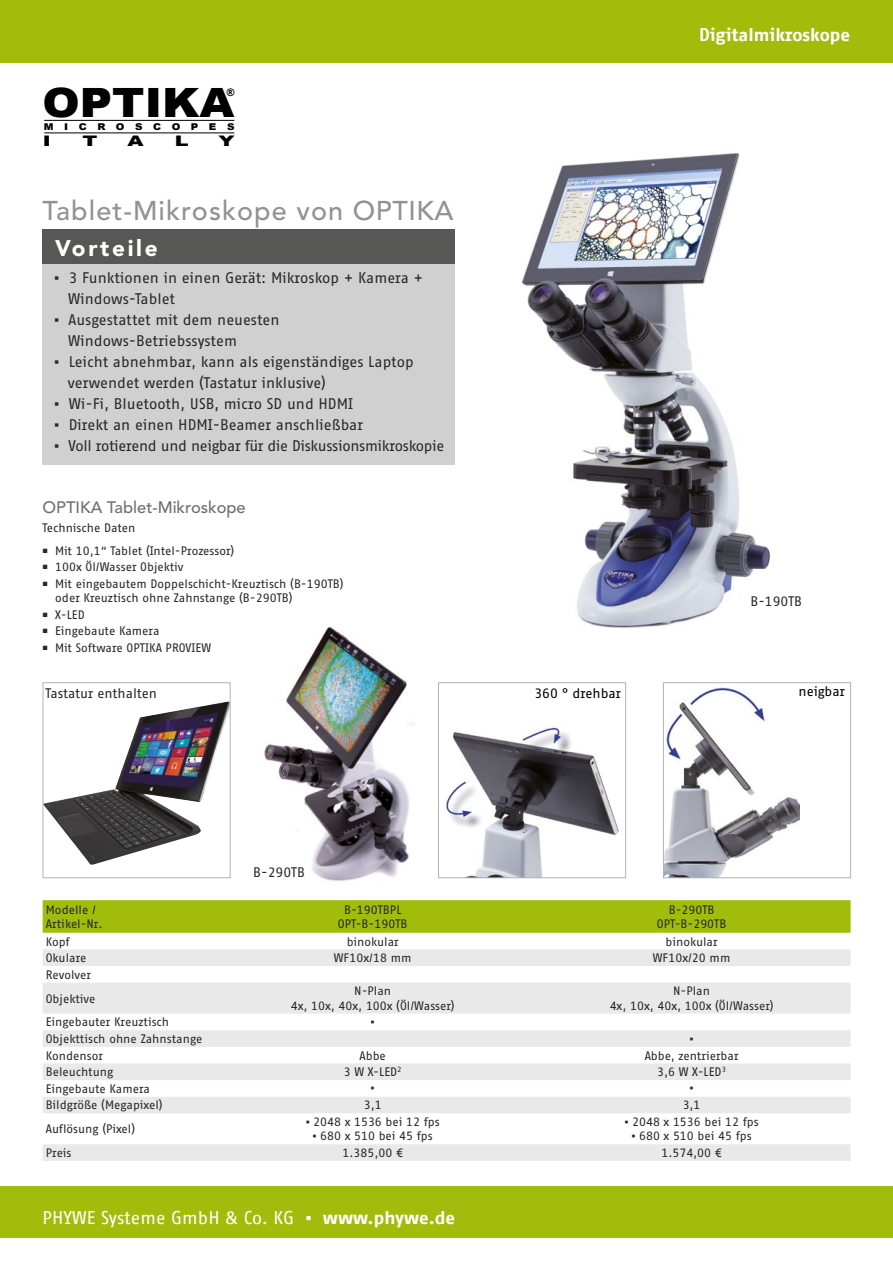
<style>
.page{position:relative;width:893px;height:1263px;background:#fff}
.page>*{position:absolute;margin:0;border:0;box-sizing:border-box;transform-origin:0 0}
.t1{font:900 40.35px "Arial";color:#000;scale:1.11 1}
.Lopende_tekst{font:500 27px "Avenir LT Std";letter-spacing:.04em;color:#929292}
.Lopende_tekst-2{font:900 22.5px "Avenir LT Std";letter-spacing:.12em;color:#fff}
.t2{font:18px "Fago Office Sans CE";color:#fff}
.t3{font:700 18px "Fago Office Sans CE";color:#fff}
.Artikelgruppe{font:500 16.5px "Avenir LT Std";color:#706f6f}
.Lopende_tekst-3{font:15px/21px "Fago Office Sans OT";color:#282827}
.Lopende_tekst-4{font:15px "Fago Office Sans OT";letter-spacing:-.02em;color:#282827}
.t4{font:900 14.55px "Arial";color:#000;scale:1.43 1}
.tab_copy{font:13.5px "Fago Office Sans OT";color:#000}
.t5{font:13.5px "Fago Office Sans OT";letter-spacing:-.02em;color:#282827}
.t6{font:13.5px "Fago Office Sans OT";color:#282827}
.tab_copy-2{font:12px/14.4px "Fago Office Sans OT";color:#282827}
.tab_head_left{font:12px/14.4px "Fago Office Sans OT";color:#282827}
.Artikelgruppe-2{font:12px "Fago Office Sans OT";color:#282827}
.tab_copy-3{font:12px "Arial";color:#282827}
.t7{font:900 10.35px "Arial";color:#000}
.t8{font:900 9.3px "Arial";letter-spacing:1.015em;color:#000;scale:1.11 1}
.s1{font-family:"Arial"}
.s2{font-weight:700}
</style>
<div class="page">
<div style="left:0;top:0;width:893px;height:63px;background:#a2bc0c"></div>
<div style="left:0;top:1186px;width:893px;height:51px;background:#a2bc0c"></div>
<div style="left:43px;top:257px;width:412px;height:208px;background:#d0d0d0"></div>
<div style="left:43px;top:230px;width:412px;height:34px;background:#575756"></div>
<div style="left:43px;top:900px;width:808px;height:33px;background:#a2bc0c"></div>
<svg style="left:43px;top:949px;width:808px;height:212px;fill:#e9e9e9"></svg>
<hr style="left:44px;top:120px;width:190px;height:1px;background:#000">
<hr style="left:44px;top:133px;width:190px;height:1px;background:#000">
<img style="left:665px;top:687px;width:134px;height:189px">
<div style="left:663px;top:682px;width:188px;height:196px;border:1px solid #b3b3b3"></div>
<img style="left:446px;top:727px;width:173px;height:149px">
<div style="left:438px;top:682px;width:188px;height:196px;border:1px solid #b3b3b3"></div>
<img style="left:264px;top:627px;width:145px;height:254px">
<img style="left:522px;top:153px;width:249px;height:475px">
<img style="left:45px;top:701px;width:184px;height:164px">
<div style="left:43px;top:682px;width:188px;height:196px;border:1px solid #b3b3b3"></div>
<p class="t1" style="left:43px;top:73px;width:174px">OPTIKA</p>
<p class="t8" style="left:44px;top:120px;width:173px">MICROSCOPES</p>
<p class="t7" style="left:226px;top:85px;width:10px">®</p>
<p class="t4" style="left:43px;top:130px;width:7px">I</p>
<p class="t4" style="left:82px;top:130px;width:12px">T</p>
<p class="t4" style="left:127px;top:130px;width:13px">A</p>
<p class="t4" style="left:175px;top:130px;width:11px">L</p>
<p class="t4" style="left:219px;top:130px;width:13px">Y</p>
<p class="Lopende_tekst" style="left:43px;top:195px;width:413px">Tablet-Mikroskope von OPTIKA</p>
<p class="Lopende_tekst-2" style="left:55px;top:234px;width:104px">Vorteile</p>
<p class="Lopende_tekst-3" style="left:68px;top:268px;width:357px;text-indent:-14px"><span class="s1">▪</span> 3 Funktionen in einen Gerät: Mikroskop + Kamera +<br>Windows-Tablet</p>
<p class="Lopende_tekst-3" style="left:54px;top:310px;width:227px"><span class="s1">▪</span> Ausgestattet mit dem neuesten</p>
<p class="Lopende_tekst-3" style="left:68px;top:331px;width:170px">Windows-Betriebssystem</p>
<p class="Lopende_tekst-3" style="left:68px;top:352px;width:347px;text-indent:-14px"><span class="s1">▪</span> Leicht abnehmbar, kann als eigenständiges Laptop verwendet werden (Tastatur inklusive)</p>
<p class="Lopende_tekst-3" style="left:54px;top:394px;width:301px"><span class="s1">▪</span> Wi-Fi, Bluetooth, USB, micro SD und HDMI</p>
<p class="Lopende_tekst-3" style="left:54px;top:415px;width:311px"><span class="s1">▪</span> Direkt an einen HDMI-Beamer anschließbar</p>
<p class="Lopende_tekst-4" style="left:54px;top:438px;width:392px"><span class="s1">▪</span> Voll rotierend und neigbar für die Diskussionsmikroskopie</p>
<p class="Artikelgruppe" style="left:43px;top:498px;width:205px">OPTIKA Tablet-Mikroskope</p>
<p class="Artikelgruppe-2" style="left:43px;top:521px;width:94px">Technische Daten</p>
<p class="tab_copy-2" style="left:43px;top:544px;width:193px"><sup>■</sup> Mit 10,1“ Tablet (Intel-Prozessor)</p>
<p class="tab_copy-2" style="left:43px;top:560px;width:143px"><sup>■</sup> 100x Öl/Wasser Objektiv</p>
<p class="tab_copy-2" style="left:55px;top:577px;width:290px;text-indent:-13px"><sup>■</sup> Mit eingebautem Doppelschicht-Kreuztisch (B-190TB) oder Kreuztisch ohne Zahnstange (B-290TB)</p>
<p class="tab_copy-2" style="left:43px;top:608px;width:44px"><sup>■</sup> X-LED</p>
<p class="tab_copy-2" style="left:43px;top:624px;width:119px"><sup>■</sup> Eingebaute Kamera</p>
<p class="tab_copy-2" style="left:43px;top:641px;width:170px"><sup>■</sup> Mit Software OPTIKA PROVIEW</p>
<p class="t5" style="left:46px;top:685px;width:113px">Tastatur enthalten</p>
<p class="t6" style="left:253px;top:865px;width:53px">B-290TB</p>
<p class="tab_head_left" style="left:46px;top:903px;width:58px">Modelle /<br>Artikel-Nr.</p>
<p class="tab_head_left" style="left:344px;top:903px;width:59px">B-190TBPL</p>
<p class="tab_head_left" style="left:338px;top:917px;width:71px">OPT-B-190TB</p>
<p class="t3" style="left:699px;top:24px;width:152px">Digitalmikroskope</p>
<p class="t6" style="left:750px;top:594px;width:53px">B-190TB</p>
<p class="tab_copy" style="left:534px;top:685px;width:88px">360 ° drehbar</p>
<p class="tab_copy" style="left:798px;top:684px;width:48px">neigbar</p>
<p class="tab_head_left" style="left:669px;top:903px;width:47px">B-290TB</p>
<p class="tab_head_left" style="left:657px;top:917px;width:71px">OPT-B-290TB</p>
<p class="tab_copy-2" style="left:46px;top:934px;width:25px">Kopf</p>
<p class="tab_copy-2" style="left:347px;top:934px;width:54px">binokular</p>
<p class="tab_copy-2" style="left:666px;top:934px;width:54px">binokular</p>
<p class="tab_copy-2" style="left:46px;top:951px;width:42px">Okulare</p>
<p class="tab_copy-2" style="left:334px;top:951px;width:79px">WF10x/18 mm</p>
<p class="tab_copy-2" style="left:653px;top:951px;width:79px">WF10x/20 mm</p>
<p class="tab_copy-2" style="left:46px;top:967px;width:47px">Revolver</p>
<p class="tab_copy-2" style="left:46px;top:991px;width:51px">Objektive</p>
<p class="tab_copy-2" style="left:354px;top:984px;width:38px">N-Plan</p>
<p class="tab_copy-2" style="left:291px;top:998px;width:165px">4x, 10x, 40x, 100x (Öl/Wasser)</p>
<p class="tab_copy-2" style="left:673px;top:984px;width:38px">N-Plan</p>
<p class="tab_copy-2" style="left:610px;top:998px;width:165px">4x, 10x, 40x, 100x (Öl/Wasser)</p>
<p class="tab_copy-2" style="left:46px;top:1015px;width:125px">Eingebauter Kreuztisch</p>
<p class="tab_copy-3" style="left:371px;top:1013px;width:6px">▪</p>
<p class="tab_head_left" style="left:46px;top:1032px;width:158px">Objekttisch ohne Zahnstange</p>
<p class="tab_copy-3" style="left:689px;top:1030px;width:6px">▪</p>
<p class="tab_copy-2" style="left:46px;top:1048px;width:59px">Kondensor</p>
<p class="tab_copy-2" style="left:359px;top:1048px;width:28px">Abbe</p>
<p class="tab_copy-2" style="left:645px;top:1048px;width:96px">Abbe, zentrierbar</p>
<p class="tab_copy-2" style="left:46px;top:1065px;width:69px">Beleuchtung</p>
<p class="tab_copy-2" style="left:344px;top:1065px;width:59px">3 W X-LED<sup>2</sup></p>
<p class="tab_copy-2" style="left:657px;top:1065px;width:70px">3,6 W X-LED<sup>3</sup></p>
<p class="tab_copy-2" style="left:46px;top:1081px;width:106px">Eingebaute Kamera</p>
<p class="tab_copy-3" style="left:371px;top:1080px;width:6px">▪</p>
<p class="tab_copy-3" style="left:689px;top:1080px;width:6px">▪</p>
<p class="tab_copy-2" style="left:46px;top:1098px;width:118px">Bildgröße (Megapixel)</p>
<p class="tab_copy-2" style="left:364px;top:1098px;width:19px">3,1</p>
<p class="tab_copy-2" style="left:683px;top:1098px;width:19px">3,1</p>
<p class="tab_copy-2" style="left:46px;top:1122px;width:91px">Auflösung (Pixel)</p>
<p class="tab_copy-2" style="left:306px;top:1115px;width:136px"><span class="s1">▪</span> 2048 x 1536 bei 12 fps</p>
<p class="tab_copy-2" style="left:313px;top:1129px;width:122px"><span class="s1">▪</span> 680 x 510 bei 45 fps</p>
<p class="tab_copy-2" style="left:625px;top:1115px;width:136px"><span class="s1">▪</span> 2048 x 1536 bei 12 fps</p>
<p class="tab_copy-2" style="left:632px;top:1129px;width:122px"><span class="s1">▪</span> 680 x 510 bei 45 fps</p>
<p class="tab_copy-2" style="left:46px;top:1146px;width:27px">Preis</p>
<p class="tab_copy-2" style="left:342px;top:1146px;width:62px">1.385,00 €</p>
<p class="tab_copy-2" style="left:661px;top:1146px;width:62px">1.574,00 €</p>
<h3 class="t2" style="left:43px;top:1207px;width:414px">PHYWE Systeme GmbH &amp; Co. KG <span class="s1">▪</span> <span class="s2">www.phywe.de</span></h3>
</div>
